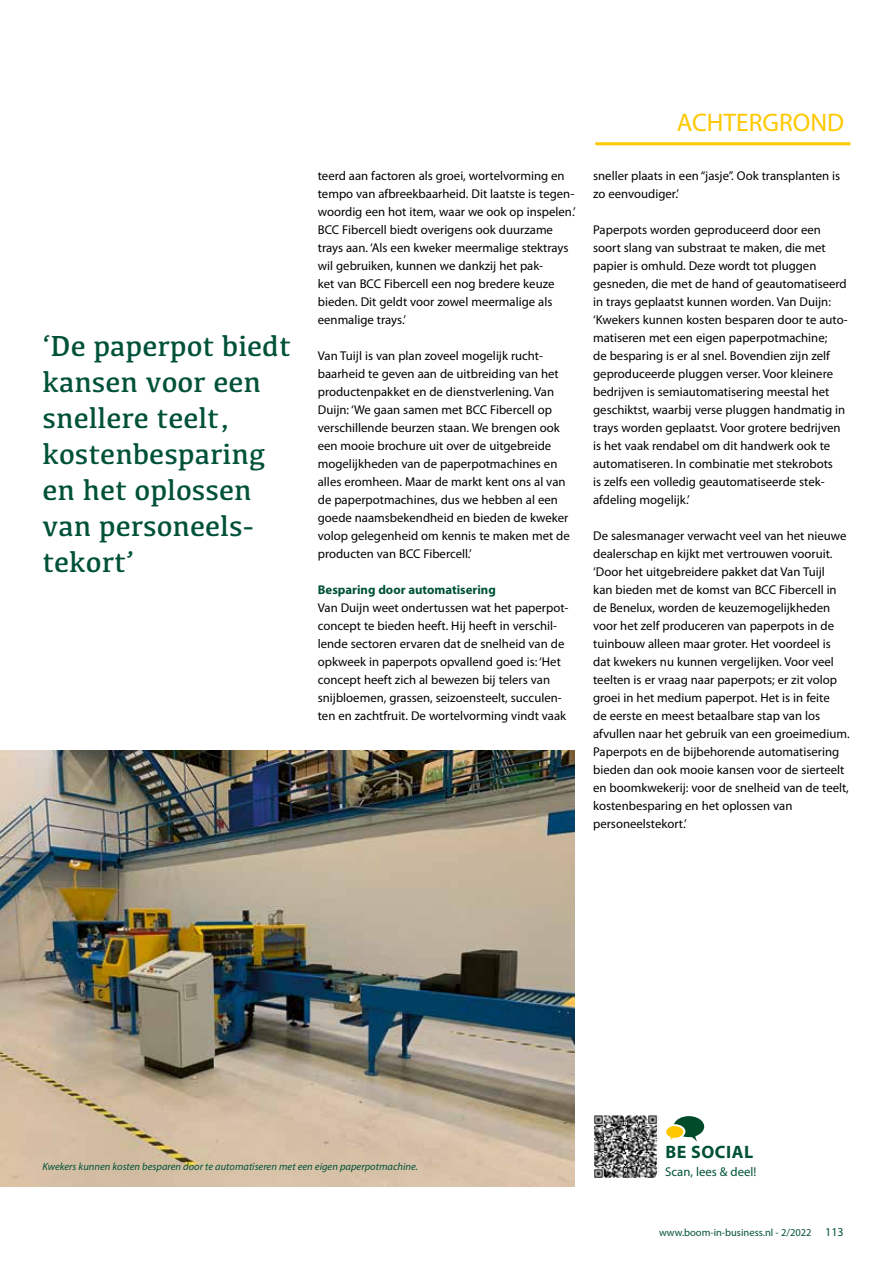
<style>
.page{position:relative;width:893px;height:1263px;background:#fff}
.page>*{position:absolute;margin:0;border:0;box-sizing:border-box;transform-origin:0 0}
.t1{font:30px/36px "Kefa";color:#005139}
.t2{font:25.5px "Myriad Pro";color:#fec800}
.t3{font:700 18px "Myriad Pro";letter-spacing:.03em;color:#005139}
.t4{font:12.75px/18px "Myriad Pro";color:#000}
.t5{font:700 12.75px "Myriad Pro";color:#005139}
.t6{font:12.75px "Myriad Pro";color:#005139}
.t7{font:italic 10.5px "Myriad Pro";color:#005139}
.t8{font:10.5px "Myriad Pro";color:#005139}
.s1{font-size:12px}
</style>
<div class="page">
<hr style="left:595px;top:142px;width:255px;height:3px;background:#fec800">
<img style="left:0;top:750px;width:574px;height:436px">
<img style="left:594px;top:1115px;width:64px;height:62px">
<svg style="left:666px;top:1116px;width:38px;height:26px"></svg>
<h1 class="t1" style="left:43px;top:327px;width:250px">‘De paperpot biedt kansen voor een snellere teelt, kostenbesparing en het oplossen van personeels&shy;tekort’</h1>
<p class="t4" style="left:318px;top:167px;width:260px">teerd aan factoren als groei, wortelvorming en tempo van afbreekbaarheid. Dit laatste is tegen&shy;woordig een hot item, waar we ook op inspelen.’ BCC Fibercell biedt overigens ook duurzame trays aan. ‘Als een kweker meermalige stektrays wil gebruiken, kunnen we dankzij het pak-<br>ket van BCC Fibercell een nog bredere keuze bieden. Dit geldt voor zowel meermalige als eenmalige trays.’</p>
<p class="t4" style="left:318px;top:347px;width:253px">Van Tuijl is van plan zoveel mogelijk rucht&shy;baarheid te geven aan de uitbreiding van het productenpakket en de dienstverlening. Van Duijn: ‘We gaan samen met BCC Fibercell op verschillende beurzen staan. We brengen ook een mooie brochure uit over de uitgebreide mogelijkheden van de paperpotmachines en alles eromheen. Maar de markt kent ons al van de paperpotmachines, dus we hebben al een goede naamsbekendheid en bieden de kweker volop gelegenheid om kennis te maken met de producten van BCC Fibercell.’</p>
<p class="t5" style="left:318px;top:581px;width:179px">Besparing door automatisering</p>
<p class="t4" style="left:318px;top:599px;width:252px">Van Duijn weet ondertussen wat het paperpot&shy;concept te bieden heeft. Hij heeft in verschil&shy;lende sectoren ervaren dat de snelheid van de opkweek in paperpots opvallend goed is: ‘Het concept heeft zich al bewezen bij telers van snijbloemen, grassen, seizoensteelt, succulen&shy;ten en zachtfruit. De wortelvorming vindt vaak</p>
<h2 class="t2" style="left:677px;top:107px;width:169px">ACHTERGROND</h2>
<p class="t4" style="left:593px;top:167px;width:249px">sneller plaats in een “jasje”. Ook transplanten is zo eenvoudiger.’</p>
<p class="t4" style="left:593px;top:221px;width:256px">Paperpots worden geproduceerd door een soort slang van substraat te maken, die met papier is omhuld. Deze wordt tot pluggen gesneden, die met de hand of geautomatiseerd in trays geplaatst kunnen worden. Van Duijn: ‘Kwekers kunnen kosten besparen door te auto&shy;matiseren met een eigen paperpotmachine;<br>de besparing is er al snel. Bovendien zijn zelf geproduceerde pluggen verser. Voor kleinere bedrijven is semiautomatisering meestal het geschiktst, waarbij verse pluggen handmatig in trays worden geplaatst. Voor grotere bedrijven is het vaak rendabel om dit handwerk ook te automatiseren. In combinatie met stekrobots<br>is zelfs een volledig geautomatiseerde stek&shy;afdeling mogelijk.’</p>
<p class="t4" style="left:593px;top:527px;width:258px">De salesmanager verwacht veel van het nieuwe dealerschap en kijkt met vertrouwen vooruit. ‘Door het uitgebreidere pakket dat Van Tuijl<br>kan bieden met de komst van BCC Fibercell in de Benelux, worden de keuzemogelijkheden voor het zelf produceren van paperpots in de tuinbouw alleen maar groter. Het voordeel is dat kwekers nu kunnen vergelijken. Voor veel teelten is er vraag naar paperpots; er zit volop groei in het medium paperpot. Het is in feite<br>de eerste en meest betaalbare stap van los afvullen naar het gebruik van een groeimedium.<br>Paperpots en de bijbehorende automatisering bieden dan ook mooie kansen voor de sierteelt en boomkwekerij: voor de snelheid van de teelt, kostenbesparing en het oplossen van personeelstekort.’</p>
<p class="t7" style="left:43px;top:1160px;width:377px">Kwekers kunnen kosten besparen door te automatiseren met een eigen paperpotmachine.</p>
<h3 class="t3" style="left:665px;top:1140px;width:89px">BE SOCIAL</h3>
<p class="t6" style="left:665px;top:1163px;width:93px">Scan, lees &amp; deel!</p>
<p class="t8" style="left:659px;top:1226px;width:186px">www.boom-in-business.nl - 2/2022 <span class="s1">113</span></p>
</div>
